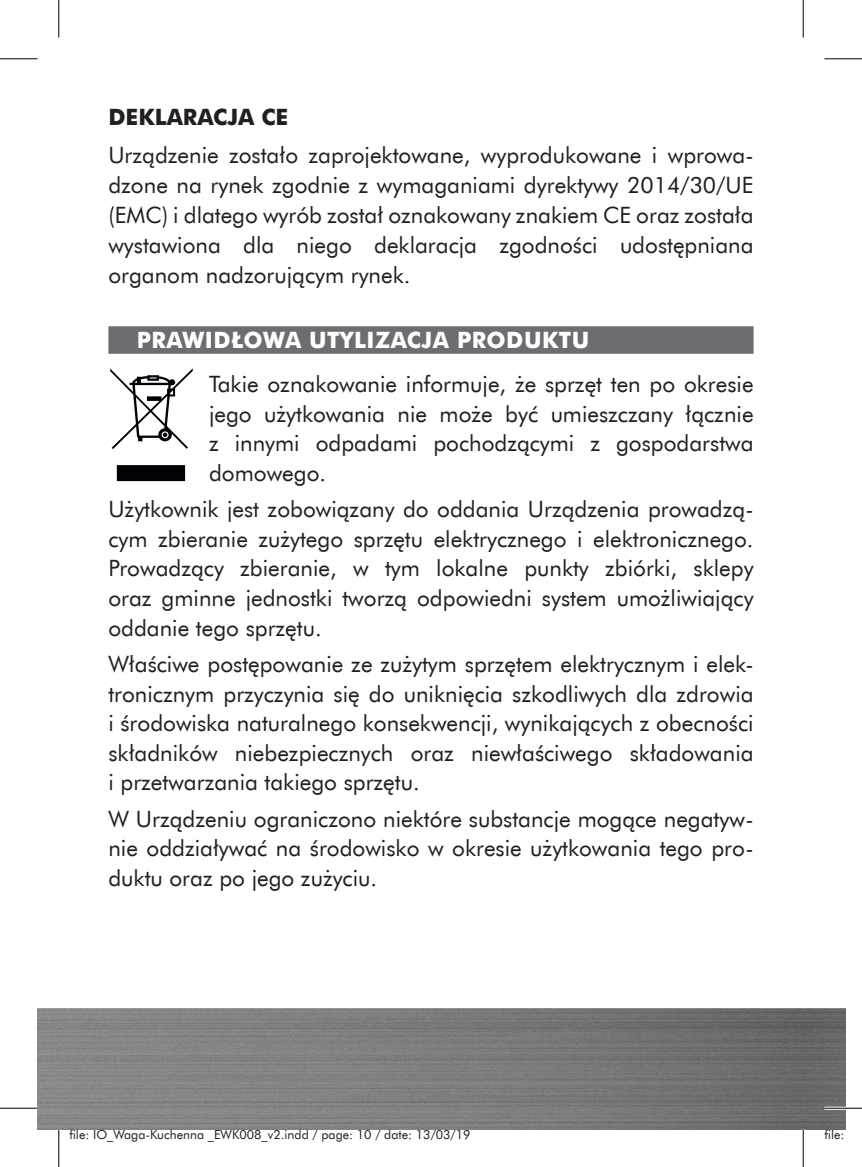
<style>
.page{position:relative;width:862px;height:1167px;background:#fff}
.page>*{position:absolute;margin:0;border:0;box-sizing:border-box;transform-origin:0 0}
.t1{font:22.5px/29.5px "Futura EU";color:#231f20;text-align:justify}
.t2{font:700 22.5px "Futura EU";letter-spacing:.02em;color:#fff}
.t3{font:700 22.5px "Futura EU";color:#231f20}
.t4{font:12.5px "Futura EU";color:#231f20}
</style>
<div class="page">
<img style="left:38px;top:1008px;width:807px;height:121px">
<div style="left:108px;top:326px;width:645px;height:28px;background:#6c6d70"></div>
<svg style="left:110px;top:368px;width:83px;height:113px"></svg>
<hr style="left:824px;top:1106px;width:38px;height:3px;background:#fff">
<hr style="left:0;top:58px;width:38px;height:1px;background:#000">
<hr style="left:824px;top:58px;width:38px;height:1px;background:#000">
<hr style="left:0;top:1107px;width:38px;height:1px;background:#000">
<hr style="left:824px;top:1107px;width:38px;height:1px;background:#000">
<hr style="left:58px;top:0;width:1px;height:37px;background:#000">
<hr style="left:58px;top:1129px;width:1px;height:37px;background:#000">
<hr style="left:802px;top:0;width:1px;height:37px;background:#000">
<hr style="left:802px;top:1129px;width:1px;height:37px;background:#000">
<p class="t3" style="left:108px;top:103px;width:181px">DEKLARACJA CE</p>
<p class="t1" style="left:108px;top:140px;width:646px">Urządzenie zostało zaprojektowane, wyprodukowane i wprowa&shy;dzone na rynek zgodnie z wymaganiami dyrektywy 2014/30/UE (EMC) i dlatego wyrób został oznakowany znakiem CE oraz została wystawiona dla niego deklaracja zgodności udostępniana organom nadzorującym rynek.</p>
<p class="t2" style="left:137px;top:326px;width:454px">PRAWIDŁOWA UTYLIZACJA PRODUKTU</p>
<p class="t1" style="left:209px;top:370px;width:546px">Takie oznakowanie informuje, że sprzęt ten po okresie jego użytkowania nie może być umieszczany łącznie z innymi odpadami pochodzącymi z gospodarstwa domowego.</p>
<p class="t1" style="left:108px;top:495px;width:646px">Użytkownik jest zobowiązany do oddania Urządzenia prowadzą&shy;cym zbieranie zużytego sprzętu elektrycznego i elektronicznego.<br>Prowadzący zbieranie, w tym lokalne punkty zbiórki, sklepy oraz gminne jednostki tworzą odpowiedni system umożliwiający oddanie tego sprzętu.</p>
<p class="t1" style="left:108px;top:650px;width:646px">Właściwe postępowanie ze zużytym sprzętem elektrycznym i elek&shy;tronicznym przyczynia się do uniknięcia szkodliwych dla zdrowia i środowiska naturalnego konsekwencji, wynikających z obecności składników niebezpiecznych oraz niewłaściwego składowania i przetwarzania takiego sprzętu.</p>
<p class="t1" style="left:108px;top:804px;width:646px">W Urządzeniu ograniczono niektóre substancje mogące negatyw&shy;nie oddziaływać na środowisko w okresie użytkowania tego pro&shy;duktu oraz po jego zużyciu.</p>
<p class="t4" style="left:69px;top:1126px;width:403px">file: IO_Waga-Kuchenna _EWK008_v2.indd / page: 10 / date: 13/03/19</p>
<p class="t4" style="left:824px;top:1126px;width:39px">file: IO</p>
</div>
